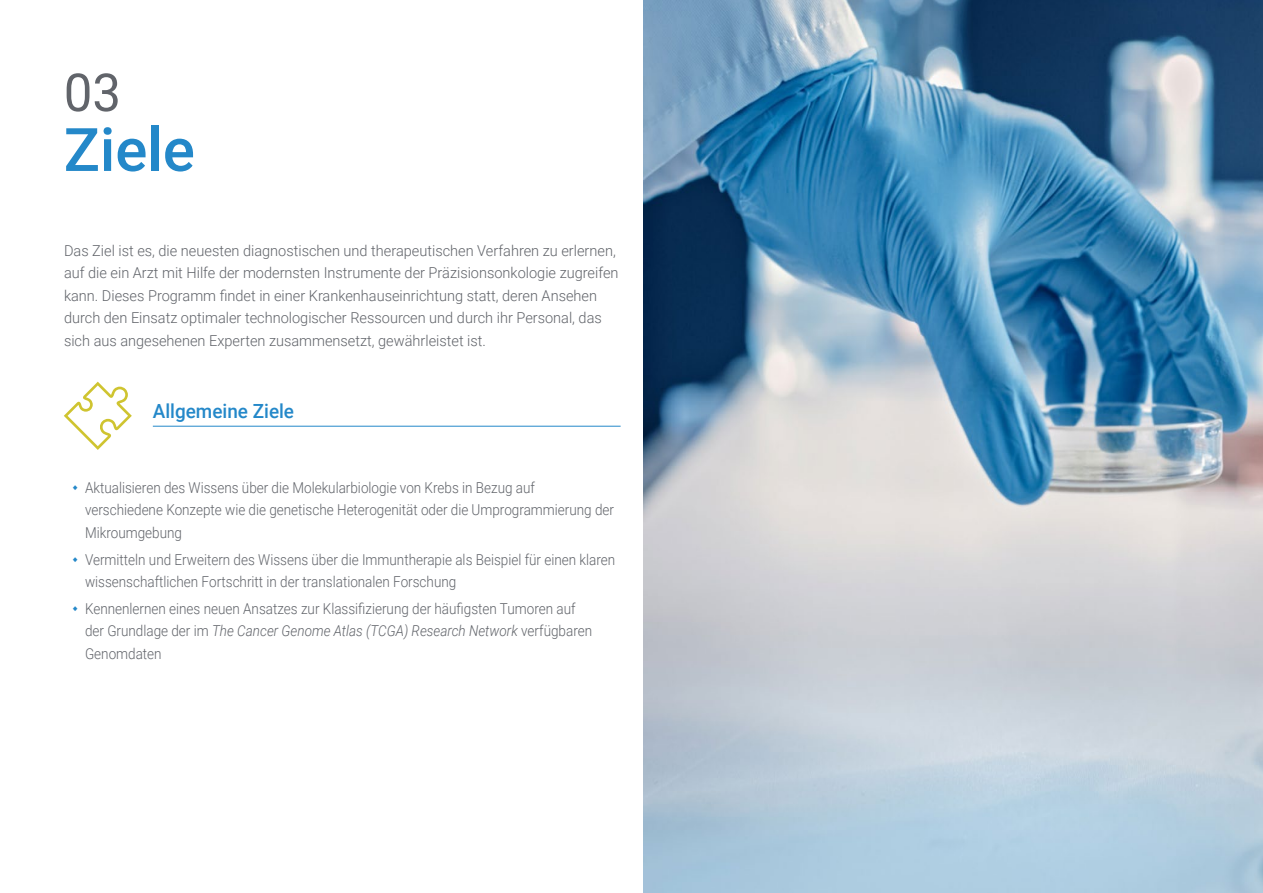
<style>
.page{position:relative;width:1263px;height:893px;background:#fff}
.page>*{position:absolute;margin:0;border:0;box-sizing:border-box;transform-origin:0 0}
.t1{font:500 60px "Roboto";color:#2488c9}
.t2{font:52.5px "Roboto";color:#61646a}
.t3{font:500 19.5px "Roboto";color:#2488c9}
.t4{font:300 15px/22.5px "Roboto";color:#61646a;scale:.9 1}
.t5{font:300 15px/22.5px "Roboto";color:#61646a}
.s1{font-style:italic}
</style>
<div class="page">
<hr style="left:153px;top:426px;width:468px;height:1px;background:#2488c9">
<svg style="left:64px;top:382px;width:68px;height:68px"></svg>
<img style="left:643px;top:0;width:620px;height:893px">
<h2 class="t2" style="left:64px;top:56px;width:59px">03</h2>
<h1 class="t1" style="left:64px;top:108px;width:133px">Ziele</h1>
<p class="t5" style="left:64px;top:239px;width:556px">Das Ziel ist es, die neuesten diagnostischen und therapeutischen Verfahren zu erlernen, auf die ein Arzt mit Hilfe der modernsten Instrumente der Präzisionsonkologie zugreifen kann. Dieses Programm findet in einer Krankenhauseinrichtung statt, deren Ansehen durch den Einsatz optimaler technologischer Ressourcen und durch ihr Personal, das sich aus angesehenen Experten zusammensetzt, gewährleistet ist.</p>
<h3 class="t3" style="left:153px;top:397px;width:143px">Allgemeine Ziele</h3>
<p class="t4" style="left:85px;top:476px;width:589px">Aktualisieren des Wissens über die Molekularbiologie von Krebs in Bezug auf verschiedene Konzepte wie die genetische Heterogenität oder die Umprogrammierung der<br>Mikroumgebung</p>
<p class="t4" style="left:85px;top:548px;width:590px">Vermitteln und Erweitern des Wissens über die Immuntherapie als Beispiel für einen klaren wissenschaftlichen Fortschritt in der translationalen Forschung</p>
<p class="t4" style="left:85px;top:597px;width:565px">Kennenlernen eines neuen Ansatzes zur Klassifizierung der häufigsten Tumoren auf der Grundlage der im <span class="s1">The Cancer Genome Atlas (TCGA) Research Network</span> verfügbaren<br>Genomdaten</p>
</div>
